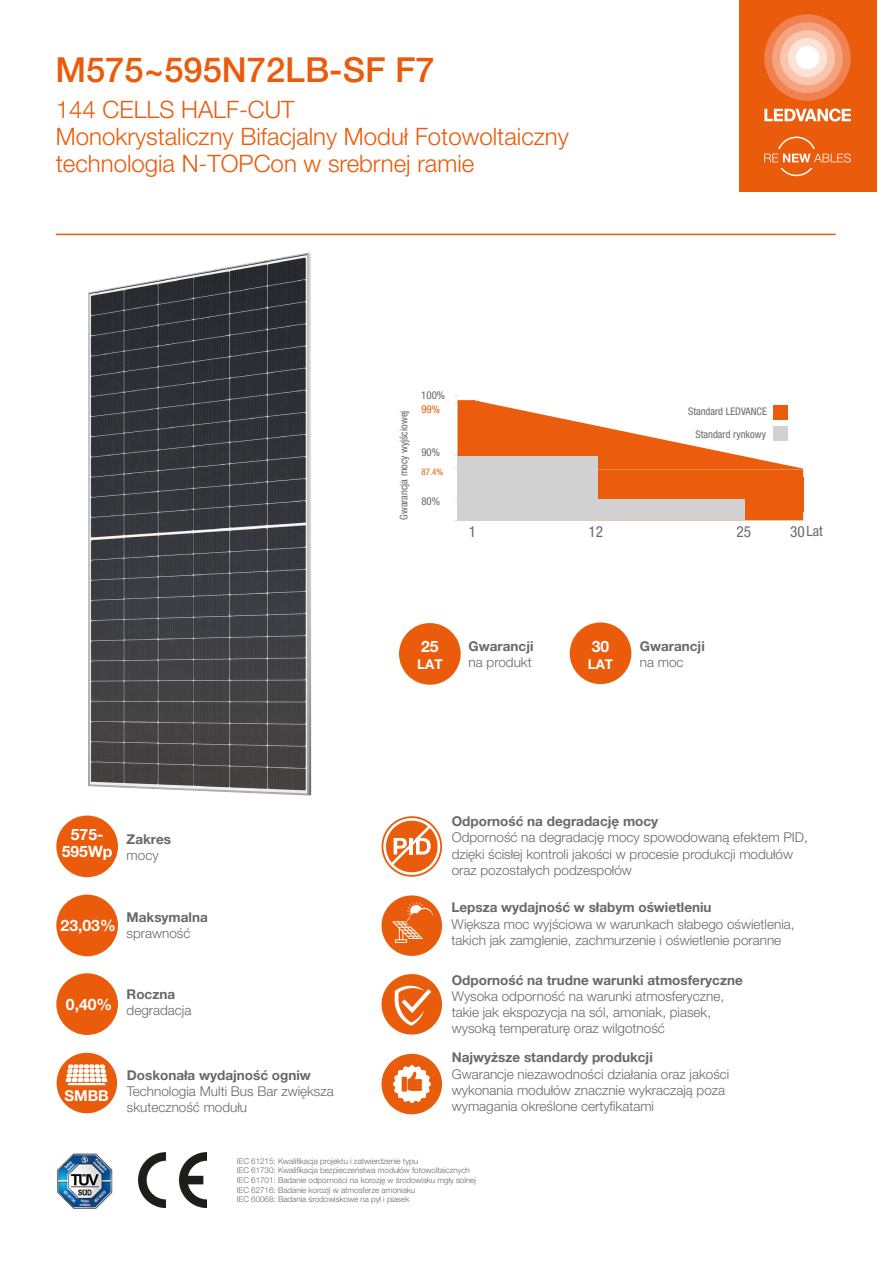
<style>
.page{position:relative;width:893px;height:1263px;background:#fff}
.page>*{position:absolute;margin:0;border:0;box-sizing:border-box;transform-origin:0 0}
.t1{font:500 34.5px "Helvetica Neue LT Pro";color:#ea5b0b}
.t2{font:300 24px/27px "Helvetica Neue LT Pro";color:#ea5b0b}
.t3{font:700 15.75px/16.5px "Helvetica Neue LT Pro";color:#fff;text-align:center}
.t4{font:condensed 15.3px "Helvetica Neue LT Pro";color:#686868}
.t5{font:700 15px "Helvetica Neue LT Pro";color:#fff}
.t6{font:condensed 14.25px "Helvetica Neue LT Pro";color:#686868}
.t7{font:300 13.5px/16.2px "Helvetica Neue LT Pro";color:#686868}
.t8{font:700 13.5px "Helvetica Neue LT Pro";color:#686868}
.t9{font:700 13.5px "Helvetica Neue LT Pro";color:#fff}
.t10{font:condensed 10.95px "Helvetica Neue LT Pro";color:#686868}
.t11{font:condensed 10.95px "Helvetica Neue LT Pro";color:#ea5b0b}
.t12{font:condensed 10.5px/22.2px "Helvetica Neue LT Pro";color:#686868;text-align:right}
.t13{font:condensed 9px "Helvetica Neue LT Pro";color:#ea5b0b}
.t14{font:300 8.1px/9.6px "Helvetica Neue LT Pro";color:#686868}
.s1{font-size:15.3px}
</style>
<div class="page">
<div style="left:56px;top:815px;width:62px;height:62px;background:#ea5b0b;border-radius:50%"></div>
<div style="left:56px;top:895px;width:62px;height:61px;background:#ea5b0b;border-radius:50%"></div>
<div style="left:56px;top:973px;width:62px;height:62px;background:#ea5b0b;border-radius:50%"></div>
<svg style="left:57px;top:1053px;width:60px;height:60px"></svg>
<img style="left:57px;top:1153px;width:56px;height:56px">
<svg style="left:382px;top:895px;width:60px;height:61px"></svg>
<svg style="left:382px;top:816px;width:60px;height:61px"></svg>
<svg style="left:382px;top:974px;width:60px;height:60px"></svg>
<svg style="left:382px;top:1054px;width:60px;height:60px"></svg>
<img style="left:139px;top:1153px;width:67px;height:54px">
<div style="left:399px;top:623px;width:62px;height:62px;background:#ea5b0b;border-radius:50%"></div>
<div style="left:570px;top:622px;width:61px;height:62px;background:#ea5b0b;border-radius:50%"></div>
<hr style="left:56px;top:234px;width:780px;height:1px;background:#ea5b0b">
<div style="left:739px;top:134px;width:138px;height:58px;background:#ea5b0b"></div>
<div style="left:739px;top:0;width:138px;height:137px;background:#ea5b0b"></div>
<svg style="left:764px;top:109px;width:87px;height:13px"></svg>
<div style="left:776px;top:136px;width:40px;height:40px;border:2px solid #fff;border-radius:50%"></div>
<div style="left:762px;top:149px;width:78px;height:18px;background:#ea5b0b"></div>
<svg style="left:764px;top:153px;width:87px;height:10px"></svg>
<div style="left:764px;top:14px;width:87px;height:87px;background:#f08150;border-radius:50%"></div>
<div style="left:772px;top:22px;width:71px;height:71px;background:#f5a37f;border-radius:50%"></div>
<div style="left:780px;top:30px;width:55px;height:55px;background:#f9c5af;border-radius:50%"></div>
<div style="left:788px;top:38px;width:39px;height:39px;background:#fce3d7;border-radius:50%"></div>
<div style="left:796px;top:46px;width:23px;height:23px;background:#fff;border-radius:50%"></div>
<img style="left:88px;top:252px;width:223px;height:543px">
<svg style="left:453px;top:395px;width:354px;height:126px"></svg>
<div style="left:457px;top:456px;width:141px;height:64px;background:#d1d1d1"></div>
<hr style="left:598px;top:469px;width:205px;height:1px;background:#e6874d">
<div style="left:773px;top:405px;width:15px;height:15px;background:#eb5c0d"></div>
<div style="left:773px;top:427px;width:15px;height:14px;background:#d1d1d1"></div>
<div style="left:747px;top:477px;width:56px;height:34px;background:#eb5c0d"></div>
<h1 class="t1" style="left:55px;top:48px;width:381px">M575~595N72LB-SF F7</h1>
<h2 class="t2" style="left:56px;top:96px;width:514px">144 CELLS HALF-CUT<br>Monokrystaliczny Bifacjalny Moduł Fotowoltaiczny technologia N-TOPCon w srebrnej ramie</h2>
<p class="t12" style="left:393px;top:520px;width:111px;rotate:-90deg">Gwarancja mocy wyjściowej</p>
<p class="t10" style="left:421px;top:389px;width:25px">100%</p>
<p class="t11" style="left:421px;top:403px;width:20px">99%</p>
<p class="t10" style="left:421px;top:445px;width:20px">90%</p>
<p class="t13" style="left:421px;top:466px;width:23px">87.4%</p>
<p class="t10" style="left:421px;top:495px;width:20px">80%</p>
<p class="t12" style="left:688px;top:400px;width:80px">Standard LEDVANCE<br>Standard rynkowy</p>
<p class="t4" style="left:469px;top:523px;width:9px">1</p>
<p class="t4" style="left:589px;top:523px;width:16px">12</p>
<p class="t4" style="left:737px;top:523px;width:16px">25</p>
<p class="t6" style="left:790px;top:523px;width:34px"><span class="s1">30</span>Lat</p>
<p class="t3" style="left:421px;top:638px;width:19px">25</p>
<p class="t9" style="left:417px;top:655px;width:27px">LAT</p>
<p class="t8" style="left:469px;top:638px;width:66px">Gwarancji</p>
<p class="t7" style="left:469px;top:654px;width:65px">na produkt</p>
<p class="t3" style="left:592px;top:638px;width:19px">30</p>
<p class="t9" style="left:588px;top:655px;width:27px">LAT</p>
<p class="t8" style="left:640px;top:638px;width:66px">Gwarancji</p>
<p class="t7" style="left:640px;top:654px;width:45px">na moc</p>
<p class="t3" style="left:62px;top:826px;width:52px">575-<br>595Wp</p>
<p class="t8" style="left:127px;top:830px;width:46px">Zakres</p>
<p class="t7" style="left:127px;top:847px;width:34px">mocy</p>
<p class="t3" style="left:61px;top:917px;width:57px">23,03%</p>
<p class="t8" style="left:127px;top:909px;width:83px">Maksymalna</p>
<p class="t7" style="left:127px;top:925px;width:65px">sprawność</p>
<p class="t3" style="left:66px;top:996px;width:48px">0,40%</p>
<p class="t8" style="left:127px;top:985px;width:50px">Roczna</p>
<p class="t7" style="left:127px;top:1002px;width:66px">degradacja</p>
<p class="t5" style="left:64px;top:1086px;width:46px">SMBB</p>
<p class="t8" style="left:127px;top:1066px;width:185px">Doskonała wydajność ogniw</p>
<p class="t7" style="left:127px;top:1083px;width:208px">Technologia Multi Bus Bar zwiększa skuteczność modułu</p>
<p class="t8" style="left:452px;top:813px;width:208px">Odporność na degradację mocy</p>
<p class="t7" style="left:452px;top:829px;width:358px">Odporność na degradację mocy spowodowaną efektem PID, dzięki ścisłej kontroli jakości w procesie produkcji modułów oraz pozostałych podzespołów</p>
<p class="t8" style="left:451px;top:899px;width:262px">Lepsza wydajność w słabym oświetleniu</p>
<p class="t7" style="left:451px;top:915px;width:345px">Większa moc wyjściowa w warunkach słabego oświetlenia, takich jak zamglenie, zachmurzenie i oświetlenie poranne</p>
<p class="t8" style="left:452px;top:971px;width:293px">Odporność na trudne warunki atmosferyczne</p>
<p class="t7" style="left:452px;top:988px;width:274px">Wysoka odporność na warunki atmosferyczne, takie jak ekspozycja na sól, amoniak, piasek, wysoką temperaturę oraz wilgotność</p>
<p class="t8" style="left:452px;top:1049px;width:203px">Najwyższe standardy produkcji</p>
<p class="t7" style="left:452px;top:1065px;width:279px">Gwarancje niezawodności działania oraz jakości wykonania modułów znacznie wykraczają poza wymagania określone certyfikatami</p>
<p class="t14" style="left:237px;top:1156px;width:241px">IEC 61215: Kwalifikacja projektu i zatwierdzenie typu<br>IEC 61730: Kwalifikacja bezpieczeństwa modułów fotowoltaicznych IEC 61701: Badanie odporności na korozję w środowisku mgły solnej IEC 62716: Badanie korozji w atmosferze amoniaku<br>IEC 60068: Badania środowiskowe na pył i piasek</p>
</div>
